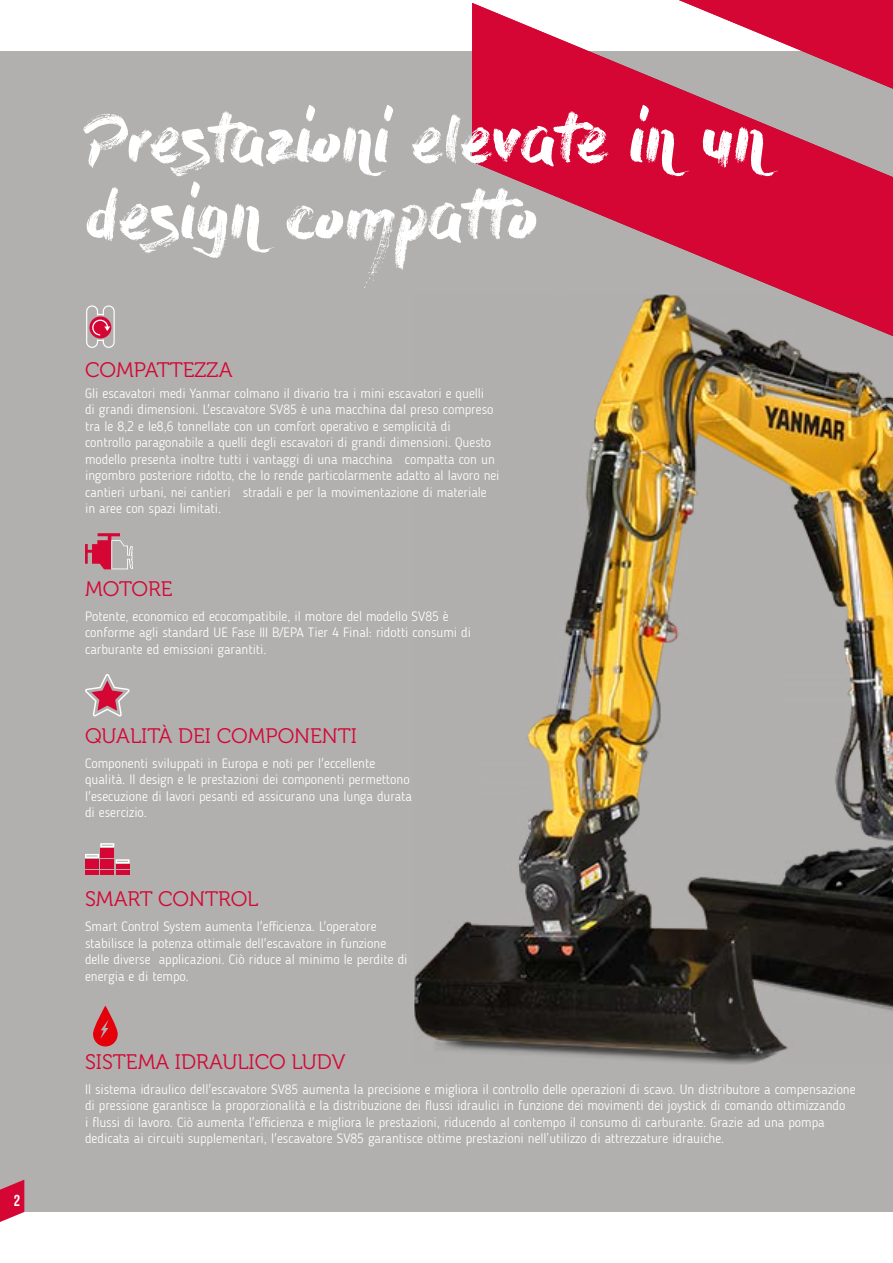
<style>
.page{position:relative;width:893px;height:1263px;background:#fff}
.page>*{position:absolute;margin:0;border:0;box-sizing:border-box;transform-origin:0 0}
.t1{font:66px/76.5px "Dry Brush";letter-spacing:-.03em;color:#fff}
.t2{font:21px "Museo 300";color:#d50634}
.t3{font:15.9px "Bebas Neue";color:#fff}
.t4{font:300 13.5px/16.5px "Blogger Sans";color:#fff}
</style>
<div class="page">
<div style="left:0;top:51px;width:893px;height:1161px;background:#b1b0af"></div>
<svg style="left:0;top:1179px;width:24px;height:43px"></svg>
<svg style="left:679px;top:0;width:214px;height:3px"></svg>
<svg style="left:472px;top:3px;width:421px;height:280px;fill:#d50634"></svg>
<svg style="left:86px;top:305px;width:29px;height:43px"></svg>
<svg style="left:85px;top:674px;width:45px;height:42px"></svg>
<hr style="left:85px;top:870px;width:14px;height:4px;background:#d50634">
<hr style="left:85px;top:865px;width:14px;height:4px;background:#d50634">
<hr style="left:85px;top:859px;width:14px;height:4px;background:#d50634">
<hr style="left:116px;top:870px;width:14px;height:4px;background:#d50634">
<hr style="left:116px;top:865px;width:14px;height:4px;background:#d50634">
<svg style="left:116px;top:859px;width:14px;height:4px"></svg>
<svg style="left:85px;top:854px;width:14px;height:4px"></svg>
<hr style="left:100px;top:870px;width:14px;height:4px;background:#d50634">
<hr style="left:100px;top:865px;width:14px;height:4px;background:#d50634">
<hr style="left:100px;top:859px;width:14px;height:4px;background:#d50634">
<hr style="left:100px;top:854px;width:14px;height:4px;background:#d50634">
<div style="left:100px;top:848px;width:14px;height:5px;background:#d50634"></div>
<svg style="left:100px;top:843px;width:14px;height:4px"></svg>
<svg style="left:85px;top:533px;width:48px;height:36px"></svg>
<img style="left:414px;top:283px;width:479px;height:781px">
<svg style="left:93px;top:1005px;width:25px;height:41px"></svg>
<p class="t3" style="left:14px;top:1192px;width:8px">2</p>
<h1 class="t1" style="left:85px;top:101px;width:683px">Prestazioni elevate in un design compatto</h1>
<h2 class="t2" style="left:85px;top:358px;width:149px">COMPATTEZZA</h2>
<p class="t4" style="left:85px;top:385px;width:416px">Gli escavatori medi Yanmar colmano il divario tra i mini escavatori e quelli<br>di grandi dimensioni. L'escavatore SV85 è una macchina dal preso compreso tra le 8,2 e le8,6 tonnellate con un comfort operativo e semplicità di controllo paragonabile a quelli degli escavatori di grandi dimensioni. Questo modello presenta inoltre tutti i vantaggi di una macchina compatta con un ingombro posteriore ridotto, che lo rende particolarmente adatto al lavoro nei cantieri urbani, nei cantieri stradali e per la movimentazione di materiale in aree con spazi limitati.</p>
<h2 class="t2" style="left:85px;top:577px;width:89px">MOTORE</h2>
<p class="t4" style="left:85px;top:608px;width:388px">Potente, economico ed ecocompatibile, il motore del modello SV85 è conforme agli standard UE Fase III B/EPA Tier 4 Final: ridotti consumi di carburante ed emissioni garantiti.</p>
<h2 class="t2" style="left:85px;top:724px;width:274px">QUALITÀ DEI COMPONENTI</h2>
<p class="t4" style="left:85px;top:755px;width:328px">Componenti sviluppati in Europa e noti per l'eccellente qualità. Il design e le prestazioni dei componenti permettono l'esecuzione di lavori pesanti ed assicurano una lunga durata di esercizio.</p>
<h2 class="t2" style="left:85px;top:888px;width:175px">SMART CONTROL</h2>
<p class="t4" style="left:85px;top:918px;width:324px">Smart Control System aumenta l'efficienza. L'operatore stabilisce la potenza ottimale dell'escavatore in funzione delle diverse applicazioni. Ciò riduce al minimo le perdite di energia e di tempo.</p>
<h2 class="t2" style="left:85px;top:1050px;width:262px">SISTEMA IDRAULICO LUDV</h2>
<p class="t4" style="left:85px;top:1081px;width:772px">Il sistema idraulico dell'escavatore SV85 aumenta la precisione e migliora il controllo delle operazioni di scavo. Un distributore a compensazione di pressione garantisce la proporzionalità e la distribuzione dei flussi idraulici in funzione dei movimenti dei joystick di comando ottimizzando<br>i flussi di lavoro. Ciò aumenta l'efficienza e migliora le prestazioni, riducendo al contempo il consumo di carburante. Grazie ad una pompa dedicata ai circuiti supplementari, l'escavatore SV85 garantisce ottime prestazioni nell’utilizzo di attrezzature idrauiche.</p>
</div>
